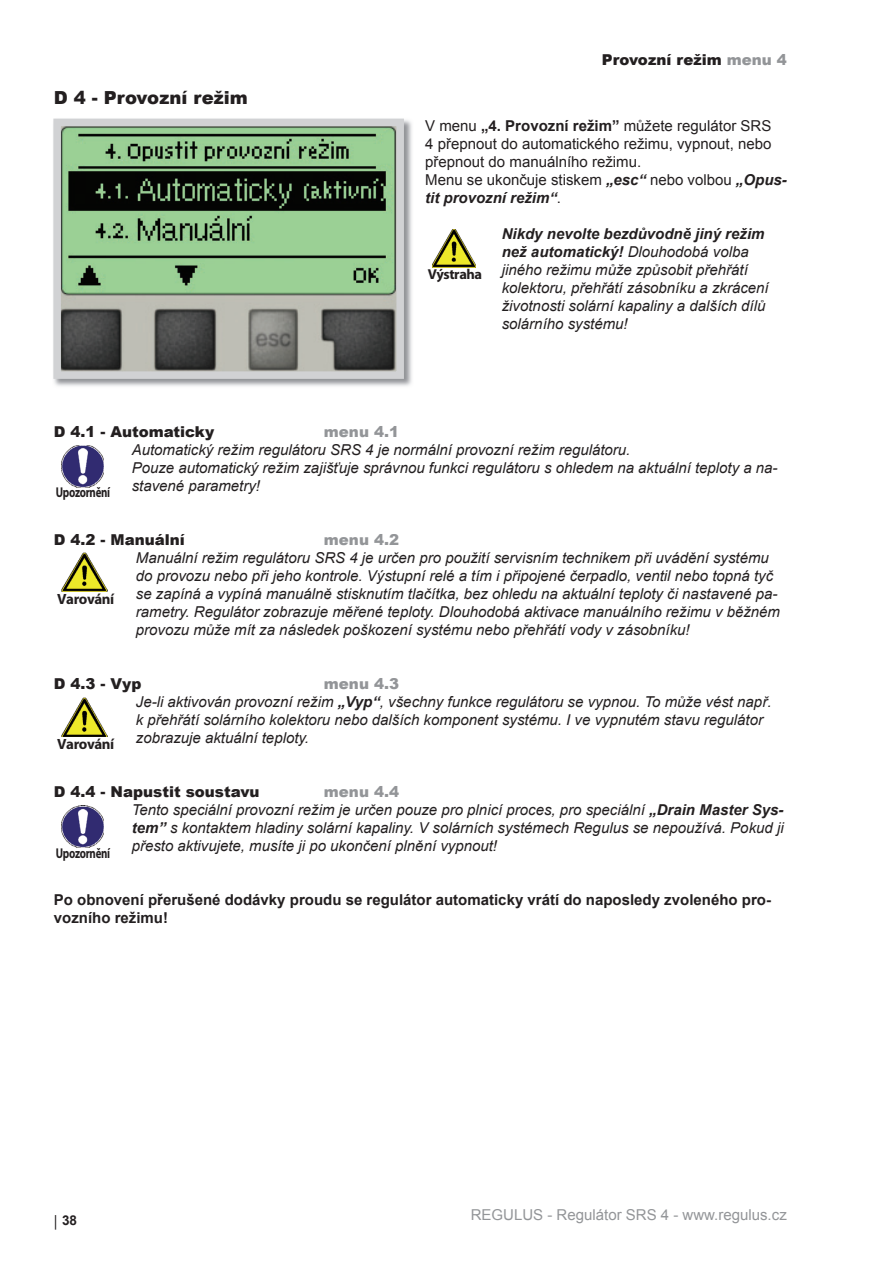
<style>
.page{position:relative;width:893px;height:1263px;background:#fff}
.page>*{position:absolute;margin:0;border:0;box-sizing:border-box;transform-origin:0 0}
.t1{font:900 18px "Arial";color:#231f20}
.t2{font:italic 15px/18px "Arial";color:#231f20}
.t3{font:15px/18px "Arial";color:#231f20}
.t4{font:700 15px/18px "Arial";color:#231f20}
.t5{font:900 15px "Arial";color:#231f20}
.t6{font:15px "Arial";color:#939598}
.t7{font:900 15px "Arial";color:#939598}
.t8{font:700 14.85px "Myriad Pro";letter-spacing:-.03em;color:#231f20}
.t9{font:700 14.4px "Myriad Pro";letter-spacing:-.03em;color:#231f20}
.t10{font:700 14.25px "Myriad Pro";letter-spacing:-.03em;color:#231f20;scale:.76 1}
.t11{font:700 13.5px "Arial";color:#231f20}
.s1{color:#939598}
.s2{font-weight:700}
.s3{font-weight:700;font-style:italic}
.s4{font-weight:900;font-style:normal;color:#939598}
</style>
<div class="page">
<img style="left:62px;top:445px;width:42px;height:42px">
<img style="left:62px;top:698px;width:45px;height:39px">
<img style="left:62px;top:805px;width:42px;height:43px">
<img style="left:432px;top:229px;width:44px;height:38px">
<img style="left:62px;top:552px;width:45px;height:40px">
<img style="left:53px;top:118px;width:359px;height:268px">
<img style="left:62px;top:128px;width:333px;height:242px">
<div style="left:53px;top:119px;width:351px;height:260px;border:8px solid #d1d2d4"></div>
<p class="t1" style="left:54px;top:85px;width:195px">D 4 - Provozní režim</p>
<p class="t5" style="left:602px;top:48px;width:186px">Provozní režim <span class="s1">menu 4</span></p>
<p class="t3" style="left:425px;top:117px;width:363px">V menu <span class="s2">„4. Provozní režim”</span> můžete regulátor SRS<br>4 přepnout do automatického režimu, vypnout, nebo přepnout do manuálního režimu.<br>Menu se ukončuje stiskem <span class="s3">„esc“</span> nebo volbou <span class="s3">„Opus&shy;tit provozní režim“</span>.</p>
<p class="t2" style="left:502px;top:225px;width:268px"><span class="s2">Nikdy nevolte bezdůvodně jiný režim než automatický!</span> Dlouhodobá volba jiného režimu může způsobit přehřátí kolektoru, přehřátí zásobníku a zkrácení životnosti solární kapaliny a dalších dílů solárního systému!</p>
<p class="t9" style="left:427px;top:265px;width:56px">Výstraha</p>
<p class="t5" style="left:54px;top:420px;width:162px">D 4.1 - Automaticky</p>
<p class="t7" style="left:324px;top:420px;width:77px">menu 4.1</p>
<p class="t2" style="left:132px;top:441px;width:647px">Automatický režim regulátoru SRS 4 je normální provozní režim regulátoru.<br>Pouze automatický režim zajišťuje správnou funkci regulátoru s ohledem na aktuální teploty a na&shy;stavené parametry!</p>
<p class="t5" style="left:54px;top:528px;width:132px">D 4.2 - Manuální</p>
<p class="t7" style="left:324px;top:528px;width:77px">menu 4.2</p>
<p class="t2" style="left:136px;top:549px;width:645px">Manuální režim regulátoru SRS 4 je určen pro použití servisním technikem při uvádění systému do provozu nebo při jeho kontrole. Výstupní relé a tím i připojené čerpadlo, ventil nebo topná tyč se zapíná a vypíná manuálně stisknutím tlačítka, bez ohledu na aktuální teploty či nastavené pa&shy;rametry. Regulátor zobrazuje měřené teploty. Dlouhodobá aktivace manuálního režimu v běžném provozu může mít za následek poškození systému nebo přehřátí vody v zásobníku!</p>
<p class="t5" style="left:54px;top:672px;width:89px">D 4.3 - Vyp</p>
<p class="t10" style="left:56px;top:484px;width:73px">Upozornění</p>
<p class="t8" style="left:57px;top:590px;width:59px">Varování</p>
<p class="t2" style="left:136px;top:675px;width:637px;text-indent:188px"><span class="s4">menu 4.3<br></span>Je-li aktivován provozní režim <span class="s2">„Vyp“</span>, všechny funkce regulátoru se vypnou. To může vést např. k přehřátí solárního kolektoru nebo dalších komponent systému. I ve vypnutém stavu regulátor zobrazuje aktuální teploty.</p>
<p class="t5" style="left:54px;top:780px;width:207px">D 4.4 - Napustit soustavu</p>
<p class="t8" style="left:57px;top:735px;width:59px">Varování</p>
<p class="t2" style="left:132px;top:783px;width:653px;text-indent:192px"><span class="s4">menu 4.4<br></span>Tento speciální provozní režim je určen pouze pro plnicí proces, pro speciální <span class="s2">„Drain Master Sys&shy;tem”</span> s kontaktem hladiny solární kapaliny. V solárních systémech Regulus se nepoužívá. Pokud ji přesto aktivujete, musíte ji po ukončení plnění vypnout!</p>
<p class="t4" style="left:54px;top:891px;width:718px">Po obnovení přerušené dodávky proudu se regulátor automaticky vrátí do naposledy zvoleného pro&shy;vozního režimu!</p>
<p class="t10" style="left:56px;top:844px;width:73px">Upozornění</p>
<p class="t11" style="left:53px;top:1212px;width:26px"><sub>│</sub>38</p>
<p class="t6" style="left:470px;top:1206px;width:317px">REGULUS - Regulátor SRS 4 - www.regulus.cz</p>
</div>
